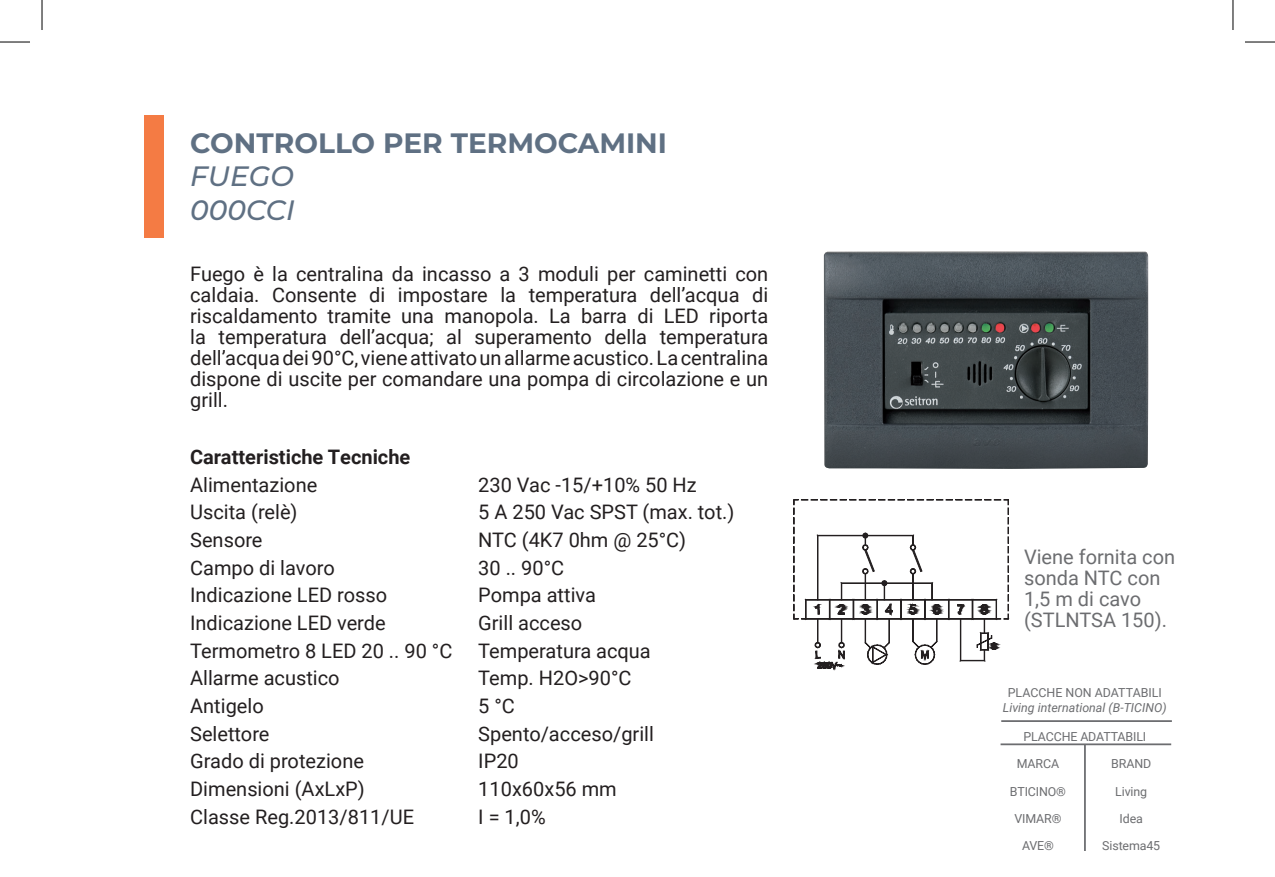
<style>
.page{position:relative;width:1275px;height:877px;background:#fff}
.page>*{position:absolute;margin:0;border:0;box-sizing:border-box;transform-origin:0 0}
.t1{font:700 28px "Montserrat";color:#5f7083}
.t2{font:italic 500 28px/33.6px "Montserrat";color:#5f7083}
.t3{font:20px/21px "Roboto";color:#231f20;text-align:justify}
.t4{font:20px/21px "Roboto";color:#6c6d70}
.t5{font:700 20px "Roboto";color:#231f20}
.t6{font:12.4px/27.2px "Roboto";letter-spacing:-.01em;color:#6c6d70}
.t7{font:italic 12.4px "Roboto";color:#6c6d70}
</style>
<div class="page">
<div style="left:144px;top:115px;width:20px;height:123px;background:#f47b44"></div>
<img style="left:824px;top:251px;width:324px;height:218px">
<svg style="left:793px;top:499px;width:216px;height:170px"></svg>
<hr style="left:1001px;top:720px;width:170px;height:2px;background:#6c6d70">
<hr style="left:1084px;top:745px;width:1px;height:106px;background:#6c6d70">
<hr style="left:1000px;top:743px;width:171px;height:2px;background:#6c6d70">
<hr style="left:0;top:42px;width:30px;height:1px;background:#000">
<hr style="left:1245px;top:42px;width:30px;height:1px;background:#000">
<hr style="left:0;top:876px;width:30px;height:1px;background:#000">
<hr style="left:1245px;top:876px;width:30px;height:1px;background:#000">
<hr style="left:42px;top:0;width:1px;height:30px;background:#000">
<hr style="left:1232px;top:0;width:1px;height:30px;background:#000">
<h1 class="t1" style="left:190px;top:123px;width:478px">CONTROLLO PER TERMOCAMINI</h1>
<h1 class="t2" style="left:190px;top:158px;width:106px">FUEGO<br>000CCI</h1>
<p class="t3" style="left:190px;top:263px;width:579px">Fuego è la centralina da incasso a 3 moduli per caminetti con caldaia. Consente di impostare la temperatura dell’acqua di riscaldamento tramite una manopola. La barra di LED riporta la temperatura dell’acqua; al superamento della temperatura dell’acqua dei 90°C, viene attivato un allarme acustico. La centralina dispone di uscite per comandare una pompa di circolazione e un grill.</p>
<p class="t5" style="left:190px;top:443px;width:222px">Caratteristiche Tecniche</p>
<p class="t3" style="left:190px;top:474px;width:129px">Alimentazione</p>
<p class="t3" style="left:478px;top:474px;width:220px">230 Vac -15/+10% 50 Hz</p>
<p class="t3" style="left:190px;top:502px;width:109px">Uscita (relè)</p>
<p class="t3" style="left:478px;top:502px;width:258px">5 A 250 Vac SPST (max. tot.)</p>
<p class="t3" style="left:190px;top:529px;width:74px">Sensore</p>
<p class="t3" style="left:478px;top:529px;width:209px">NTC (4K7 0hm @ 25°C)</p>
<p class="t3" style="left:190px;top:557px;width:146px">Campo di lavoro</p>
<p class="t3" style="left:478px;top:557px;width:87px">30 .. 90°C</p>
<p class="t3" style="left:190px;top:585px;width:198px">Indicazione LED rosso</p>
<p class="t3" style="left:478px;top:585px;width:119px">Pompa attiva</p>
<p class="t3" style="left:190px;top:612px;width:197px">Indicazione LED verde</p>
<p class="t3" style="left:478px;top:612px;width:106px">Grill acceso</p>
<p class="t3" style="left:190px;top:640px;width:264px">Termometro 8 LED 20 .. 90 °C</p>
<p class="t3" style="left:478px;top:640px;width:174px">Temperatura acqua</p>
<p class="t3" style="left:190px;top:668px;width:151px">Allarme acustico</p>
<p class="t3" style="left:478px;top:668px;width:155px">Temp. H2O&gt;90°C</p>
<p class="t3" style="left:190px;top:695px;width:75px">Antigelo</p>
<p class="t3" style="left:478px;top:695px;width:38px">5 °C</p>
<p class="t3" style="left:190px;top:723px;width:81px">Selettore</p>
<p class="t3" style="left:478px;top:723px;width:177px">Spento/acceso/grill</p>
<p class="t3" style="left:190px;top:751px;width:175px">Grado di protezione</p>
<p class="t3" style="left:478px;top:751px;width:42px">IP20</p>
<p class="t3" style="left:190px;top:778px;width:176px">Dimensioni (AxLxP)</p>
<p class="t3" style="left:478px;top:778px;width:140px">110x60x56 mm</p>
<p class="t3" style="left:190px;top:806px;width:225px">Classe Reg.2013/811/UE</p>
<p class="t3" style="left:478px;top:806px;width:69px">I = 1,0%</p>
<p class="t4" style="left:1024px;top:547px;width:153px">Viene fornita con sonda NTC con<br>1,5 m di cavo (STLNTSA 150).</p>
<p class="t6" style="left:1007px;top:679px;width:156px">PLACCHE NON ADATTABILI</p>
<p class="t7" style="left:1003px;top:699px;width:165px">Living international (B-TICINO)</p>
<p class="t6" style="left:1016px;top:723px;width:131px;text-indent:7px">PLACCHE ADATTABILI<br>MARCA</p>
<p class="t6" style="left:1111px;top:750px;width:41px">BRAND</p>
<p class="t6" style="left:1010px;top:777px;width:58px">BTICINO®</p>
<p class="t6" style="left:1115px;top:777px;width:33px">Living</p>
<p class="t6" style="left:1014px;top:805px;width:49px">VIMAR®</p>
<p class="t6" style="left:1119px;top:805px;width:25px">Idea</p>
<p class="t6" style="left:1022px;top:832px;width:33px">AVE®</p>
<p class="t6" style="left:1102px;top:832px;width:59px">Sistema45</p>
</div>
